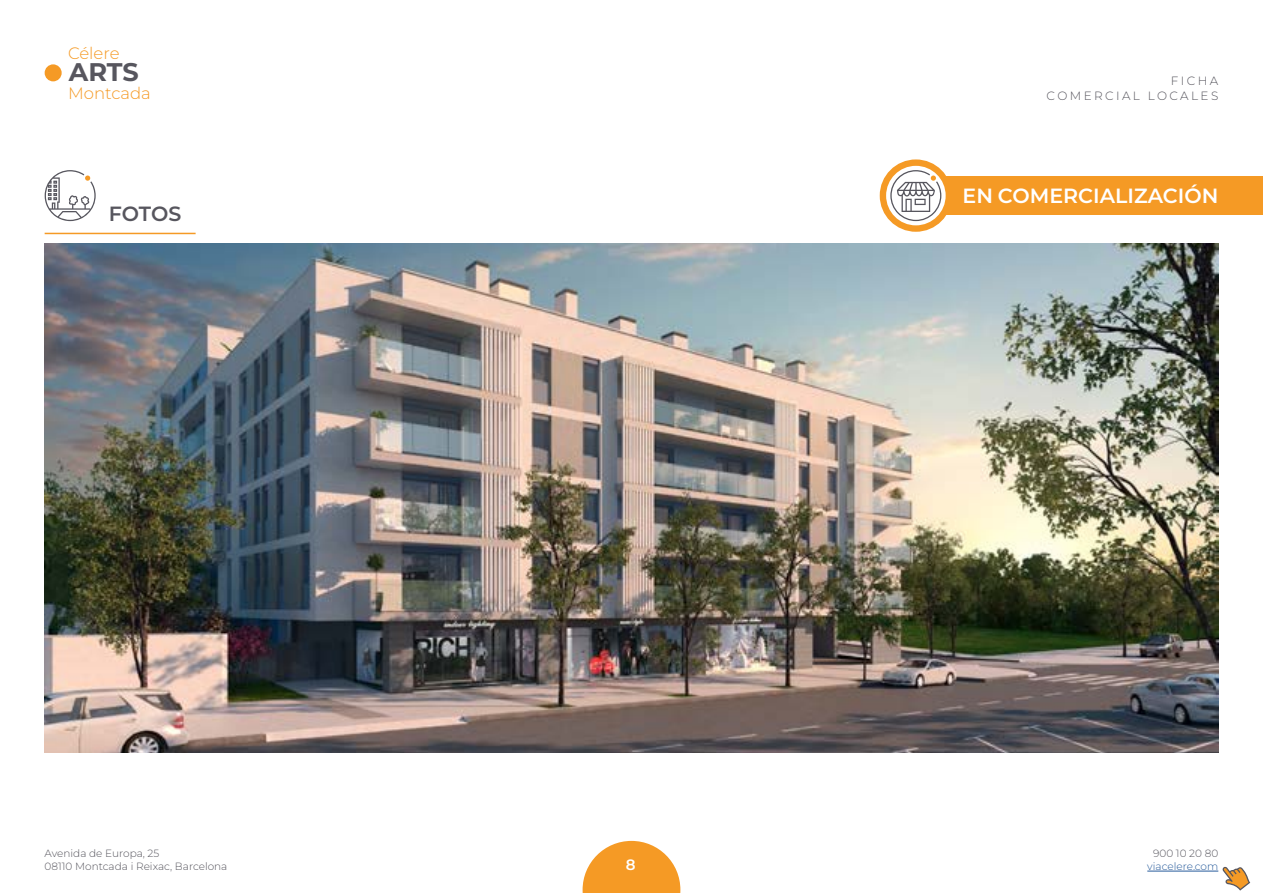
<style>
.page{position:relative;width:1263px;height:893px;background:#fff}
.page>*{position:absolute;margin:0;border:0;box-sizing:border-box;transform-origin:0 0}
.t1{font:700 25.5px "Montserrat";color:#57565e}
.t2{font:600 20.55px "Montserrat";color:#fff}
.t3{font:600 20.55px "Montserrat";letter-spacing:-.01em;color:#57565e}
.t4{font:300 16.5px "Montserrat";color:#f59a25}
.t5{font:600 15px "Montserrat";color:#fff}
.t6{font:300 12px/14.4px "Montserrat";letter-spacing:.2em;color:#57565e;text-align:right}
.t7{font:300 10.5px/12.6px "Montserrat";color:#57565e}
.t8{font:300 10.5px "Montserrat";color:#275b9b}
</style>
<div class="page">
<svg style="left:583px;top:841px;width:97px;height:52px"></svg>
<div style="left:45px;top:64px;width:17px;height:17px;background:#f59a25;border-radius:50%"></div>
<svg style="left:1222px;top:866px;width:28px;height:25px"></svg>
<hr style="left:1147px;top:871px;width:71px;height:1px;background:#275b9b">
<svg style="left:45px;top:170px;width:51px;height:51px"></svg>
<hr style="left:45px;top:233px;width:151px;height:1px;background:#f59a25">
<img style="left:45px;top:243px;width:1173px;height:510px">
<div style="left:916px;top:176px;width:347px;height:39px;background:#f59a25"></div>
<div style="left:880px;top:159px;width:72px;height:73px;background:#f59a25;border-radius:50%"></div>
<div style="left:886px;top:166px;width:60px;height:59px;background:#fff;border-radius:50%"></div>
<svg style="left:890px;top:170px;width:51px;height:51px"></svg>
<h3 class="t4" style="left:68px;top:42px;width:53px">Célere</h3>
<h1 class="t1" style="left:69px;top:55px;width:71px">ARTS</h1>
<h3 class="t4" style="left:68px;top:83px;width:84px">Montcada</h3>
<h2 class="t3" style="left:109px;top:200px;width:74px">FOTOS</h2>
<p class="t7" style="left:45px;top:847px;width:184px">Avenida de Europa, 25<br>08110 Montcada i Reixac, Barcelona</p>
<h3 class="t5" style="left:626px;top:854px;width:11px">8</h3>
<p class="t6" style="left:1046px;top:74px;width:173px">FICHA<br>COMERCIAL LOCALES</p>
<h2 class="t2" style="left:963px;top:182px;width:257px">EN COMERCIALIZACIÓN</h2>
<p class="t7" style="left:1153px;top:847px;width:67px">900 10 20 80</p>
<p class="t8" style="left:1147px;top:859px;width:73px">viacelere.com</p>
</div>
